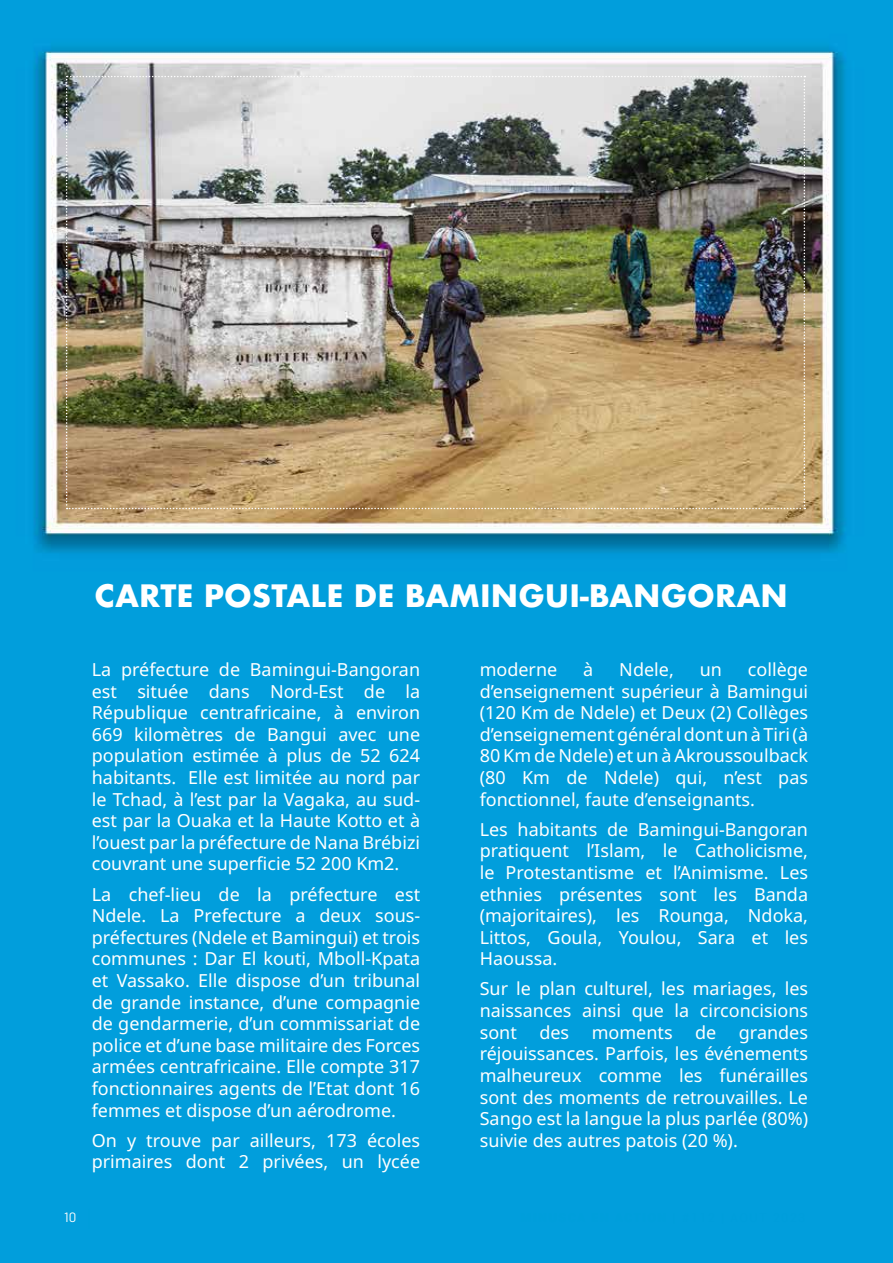
<style>
.page{position:relative;width:893px;height:1263px;background:#fff}
.page>*{position:absolute;margin:0;border:0;box-sizing:border-box;transform-origin:0 0}
.t1{font:700 30px "Futura";color:#fff}
.t2{font:18px/21.6px "Noto Sans";color:#fff;text-align:justify}
.t3{font:13.5px "Barlow";color:#fff}
</style>
<div class="page">
<img style="left:0;top:0;width:893px;height:1263px">
<img style="left:66px;top:76px;width:739px;height:433px">
<h1 class="t1" style="left:95px;top:574px;width:695px">CARTE POSTALE DE BAMINGUI-BANGORAN</h1>
<p class="t3" style="left:64px;top:1209px;width:14px">10</p>
<p class="t2" style="left:92px;top:659px;width:330px">La préfecture de Bamingui-Bangoran est située dans Nord-Est de la République centrafricaine, à environ 669 kilomètres de Bangui avec une population estimée à plus de 52 624 habitants. Elle est limitée au nord par le Tchad, à l’est par la Vagaka, au sud&shy;est par la Ouaka et la Haute Kotto et à l’ouest par la préfecture de Nana Brébizi couvrant une superficie 52 200 Km2.</p>
<p class="t2" style="left:92px;top:884px;width:330px">La chef-lieu de la préfecture est Ndele. La Prefecture a deux sous&shy;préfectures (Ndele et Bamingui) et trois communes : Dar El kouti, Mboll-Kpata et Vassako. Elle dispose d’un tribunal de grande instance, d’une compagnie de gendarmerie, d’un commissariat de police et d’une base militaire des Forces armées centrafricaine. Elle compte 317 fonctionnaires agents de l’Etat dont 16 femmes et dispose d’un aérodrome.</p>
<p class="t2" style="left:92px;top:1130px;width:330px">On y trouve par ailleurs, 173 écoles primaires dont 2 privées, un lycée</p>
<p class="t2" style="left:480px;top:659px;width:330px;text-indent:268px">collège d’enseignement supérieur à Bamingui (120 Km de Ndele) et Deux (2) Collèges d’enseignement général dont un à Tiri (à 80 Km de Ndele) et un à Akroussoulback (80 Km de Ndele) qui, n’est pas fonctionnel, faute d’enseignants.</p>
<p class="t2" style="left:480px;top:819px;width:330px">Les habitants de Bamingui-Bangoran pratiquent l’Islam, le Catholicisme, le Protestantisme et l’Animisme. Les ethnies présentes sont les Banda (majoritaires), les Rounga, Ndoka, Littos, Goula, Youlou, Sara et les Haoussa.</p>
<p class="t2" style="left:480px;top:978px;width:330px">Sur le plan culturel, les mariages, les naissances ainsi que la circoncisions sont</p>
<p class="t2" style="left:480px;top:659px;width:79px">moderne</p>
<p class="t2" style="left:583px;top:659px;width:12px">à</p>
<p class="t2" style="left:619px;top:659px;width:56px">Ndele,</p>
<p class="t2" style="left:700px;top:659px;width:24px">un</p>
<p class="t2" style="left:480px;top:1022px;width:330px;text-indent:259px">grandes réjouissances. Parfois, les événements malheureux comme les funérailles sont des moments de retrouvailles. Le Sango est la langue la plus parlée (80%) suivie des autres patois (20 %).</p>
<p class="t2" style="left:539px;top:1022px;width:135px">des moments</p>
<p class="t2" style="left:695px;top:1022px;width:23px">de</p>
</div>
